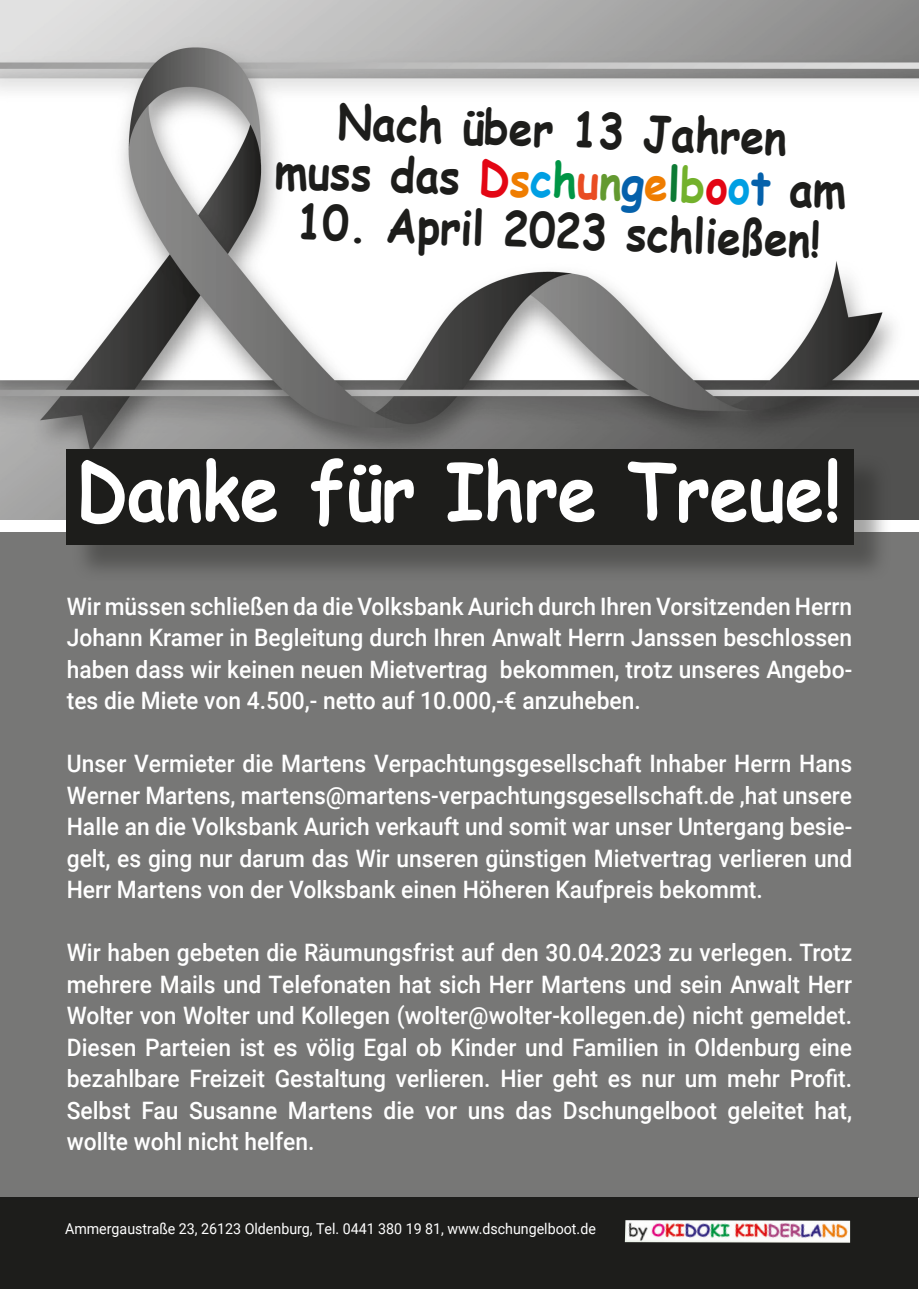
<style>
.page{position:relative;width:919px;height:1289px;background:#fff}
.page>*{position:absolute;margin:0;border:0;box-sizing:border-box;transform-origin:0 0}
.t1{font:700 79.5px "Comic Sans MS";color:#fff;scale:.88 1}
.t2{font:700 47.55px "Comic Sans MS";color:#1d1d1b;scale:.9 1}
.t3{font:500 24px/31.5px "Roboto";color:#fff;text-align:justify;scale:.95 1}
.t4{font:15px "Roboto";color:#fff;scale:.95 1}
.s1{color:#e30614}
.s2{color:#ef7d00}
.s3{color:#009fe3}
.s4{color:#009545}
.s5{color:#e94c22}
.s6{color:#639930}
.s7{color:#0561ab}
.s8{color:#0d7a34}
.s9{color:#73b12c}
</style>
<div class="page">
<img style="left:0;top:0;width:918px;height:519px">
<div style="left:0;top:531px;width:918px;height:666px;background:#777776"></div>
<div style="left:0;top:1197px;width:917px;height:91px;background:#1d1d1b"></div>
<img style="left:624px;top:1220px;width:226px;height:22px">
<div style="left:71px;top:453px;width:820px;height:129px;background:#1d1d1b;opacity:.4"></div>
<div style="left:67px;top:449px;width:786px;height:95px;background:#1d1d1b"></div>
<p class="t2" style="left:339px;top:87px;width:501px;rotate:2deg">Nach über 13 Jahren</p>
<p class="t2" style="left:276px;top:135px;width:637px;rotate:2deg">muss das <span class="s1">D</span><span class="s2">s</span><span class="s3">c</span><span class="s4">h</span><span class="s5">u</span><span class="s6">n</span><span class="s7">g</span><span class="s2">e</span><span class="s8">l</span><span class="s9">b</span><span class="s1">o</span><span class="s3">o</span><span class="s7">t</span> am</p>
<p class="t2" style="left:298px;top:186px;width:584px;rotate:2deg">10. April 2023 schließen!</p>
<p class="t1" style="left:76px;top:432px;width:870px">Danke für Ihre Treue!</p>
<p class="t3" style="left:67px;top:589px;width:828px">Wir müssen schließen da die Volksbank Aurich durch Ihren Vorsitzenden Herrn Johann Kramer in Begleitung durch Ihren Anwalt Herrn Janssen beschlossen haben dass wir keinen neuen Mietvertrag bekommen, trotz unseres Angebo&shy;tes die Miete von 4.500,- netto auf 10.000,-€ anzuheben.</p>
<p class="t3" style="left:67px;top:747px;width:828px">Unser Vermieter die Martens Verpachtungsgesellschaft Inhaber Herrn Hans Werner Martens, martens@martens-verpachtungsgesellschaft.de ,hat unsere Halle an die Volksbank Aurich verkauft und somit war unser Untergang besie&shy;gelt, es ging nur darum das Wir unseren günstigen Mietvertrag verlieren und Herr Martens von der Volksbank einen Höheren Kaufpreis bekommt.</p>
<p class="t3" style="left:67px;top:936px;width:828px">Wir haben gebeten die Räumungsfrist auf den 30.04.2023 zu verlegen. Trotz mehrere Mails und Telefonaten hat sich Herr Martens und sein Anwalt Herr Wolter von Wolter und Kollegen (wolter@wolter-kollegen.de) nicht gemeldet.<br>Diesen Parteien ist es völig Egal ob Kinder und Familien in Oldenburg eine bezahlbare Freizeit Gestaltung verlieren. Hier geht es nur um mehr Profit.<br>Selbst Fau Susanne Martens die vor uns das Dschungelboot geleitet hat, wollte wohl nicht helfen.</p>
<p class="t4" style="left:65px;top:1217px;width:560px">Ammergaustraße 23, 26123 Oldenburg, Tel. 0441 380 19 81, www.dschungelboot.de</p>
</div>
